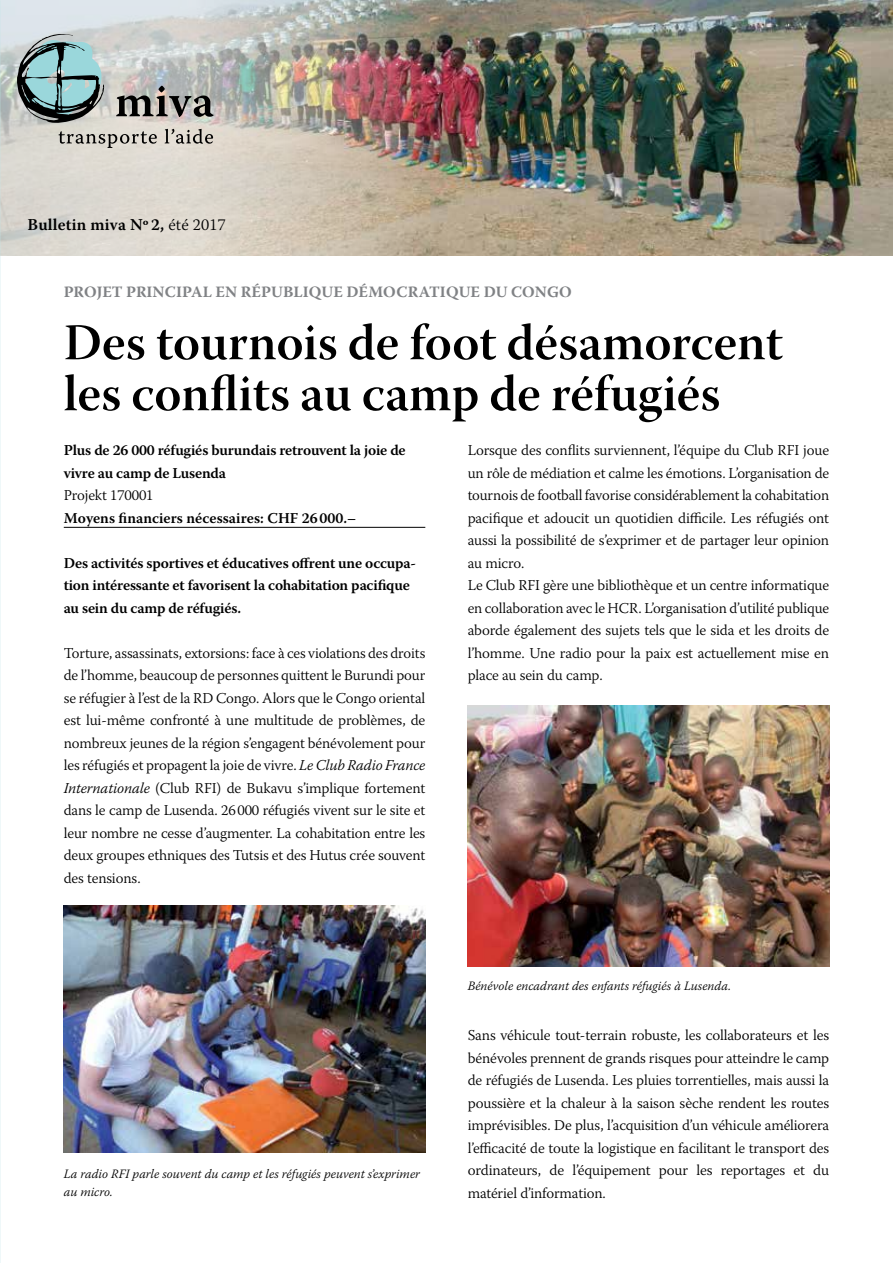
<style>
.page{position:relative;width:893px;height:1263px;background:#fff}
.page>*{position:absolute;margin:0;border:0;box-sizing:border-box;transform-origin:0 0}
.t1{font:51px/51px "Warnock Pro Semibold Subh";color:#000}
.t2{font:600 16.5px "Warnock Pro";letter-spacing:.01em;color:#000}
.t3{font:700 15.75px "Warnock Pro";letter-spacing:.005em;color:#808285}
.t4{font:300 15px/22.5px "Warnock Pro";letter-spacing:-.01em;color:#000;text-align:justify}
.t5{font:600 15px/22.5px "Warnock Pro";letter-spacing:-.015em;color:#000}
.t6{font:italic 300 12.75px/18px "Warnock Pro";color:#000}
.s1{font-weight:300}
.s2{font-style:italic}
</style>
<div class="page">
<img style="left:1px;top:0;width:892px;height:255px">
<svg style="left:17px;top:33px;width:88px;height:90px;background:#849e9f"></svg>
<img style="left:64px;top:906px;width:361px;height:246px">
<img style="left:468px;top:705px;width:361px;height:261px">
<svg style="left:58px;top:131px;width:99px;height:17px;background:#b0ada6"></svg>
<svg style="left:165px;top:129px;width:48px;height:15px"></svg>
<svg style="left:116px;top:86px;width:98px;height:31px;background:#878582"></svg>
<hr style="left:64px;top:527px;width:361px;height:1px;background:#000">
<p class="t2" style="left:28px;top:215px;width:200px">Bulletin miva Nº 2, <span class="s1">été 2017</span></p>
<p class="t3" style="left:64px;top:283px;width:510px">PROJET PRINCIPAL EN RÉPUBLIQUE DÉMOCRATIQUE DU CONGO</p>
<h1 class="t1" style="left:64px;top:316px;width:720px">Des tournois de foot désamorcent les conflits au camp de réfugiés</h1>
<p class="t5" style="left:64px;top:439px;width:343px">Plus de 26 000 réfugiés burundais retrouvent la joie de vivre au camp de Lusenda</p>
<p class="t4" style="left:64px;top:484px;width:91px">Projekt 170001</p>
<p class="t5" style="left:64px;top:506px;width:294px">Moyens financiers nécessaires: CHF 26000.–</p>
<p class="t5" style="left:64px;top:551px;width:354px">Des activités sportives et éducatives offrent une occupa&shy;tion intéressante et favorisent la cohabitation pacifique au sein du camp de réfugiés.</p>
<p class="t4" style="left:64px;top:641px;width:363px">Torture, assassinats, extorsions: face à ces violations des droits de l’homme, beaucoup de personnes quittent le Burundi pour se réfugier à l’est de la RD Congo. Alors que le Congo oriental est lui-même confronté à une multitude de problèmes, de nombreux jeunes de la région s’engagent bénévolement pour les réfugiés et propagent la joie de vivre. <span class="s2">Le Club Radio France Internationale</span> (Club RFI) de Bukavu s’implique fortement dans le camp de Lusenda. 26000 réfugiés vivent sur le site et leur nombre ne cesse d’augmenter. La cohabitation entre les deux groupes ethniques des Tutsis et des Hutus crée souvent des tensions.</p>
<p class="t6" style="left:64px;top:1165px;width:358px">La radio RFI parle souvent du camp et les réfugiés peuvent s’exprimer au micro.</p>
<p class="t4" style="left:468px;top:439px;width:363px;text-align:left">Lorsque des conflits surviennent, l’équipe du Club RFI joue un rôle de médiation et calme les émotions. L’organisation de tournois de football favorise considérablement la cohabitation pacifique et adoucit un quotidien difficile. Les réfugiés ont aussi la possibilité de s’exprimer et de partager leur opinion au micro.<br>Le Club RFI gère une bibliothèque et un centre informatique en collaboration avec le HCR. L’organisation d’utilité publique aborde également des sujets tels que le sida et les droits de l’homme. Une radio pour la paix est actuellement mise en place au sein du camp.</p>
<p class="t6" style="left:468px;top:977px;width:265px">Bénévole encadrant des enfants réfugiés à Lusenda.</p>
<p class="t4" style="left:468px;top:1024px;width:363px">Sans véhicule tout-terrain robuste, les collaborateurs et les bénévoles prennent de grands risques pour atteindre le camp de réfugiés de Lusenda. Les pluies torrentielles, mais aussi la poussière et la chaleur à la saison sèche rendent les routes imprévisibles. De plus, l’acquisition d’un véhicule améliorera l’efficacité de toute la logistique en facilitant le transport des ordinateurs, de l’équipement pour les reportages et du matériel d’information.</p>
</div>
